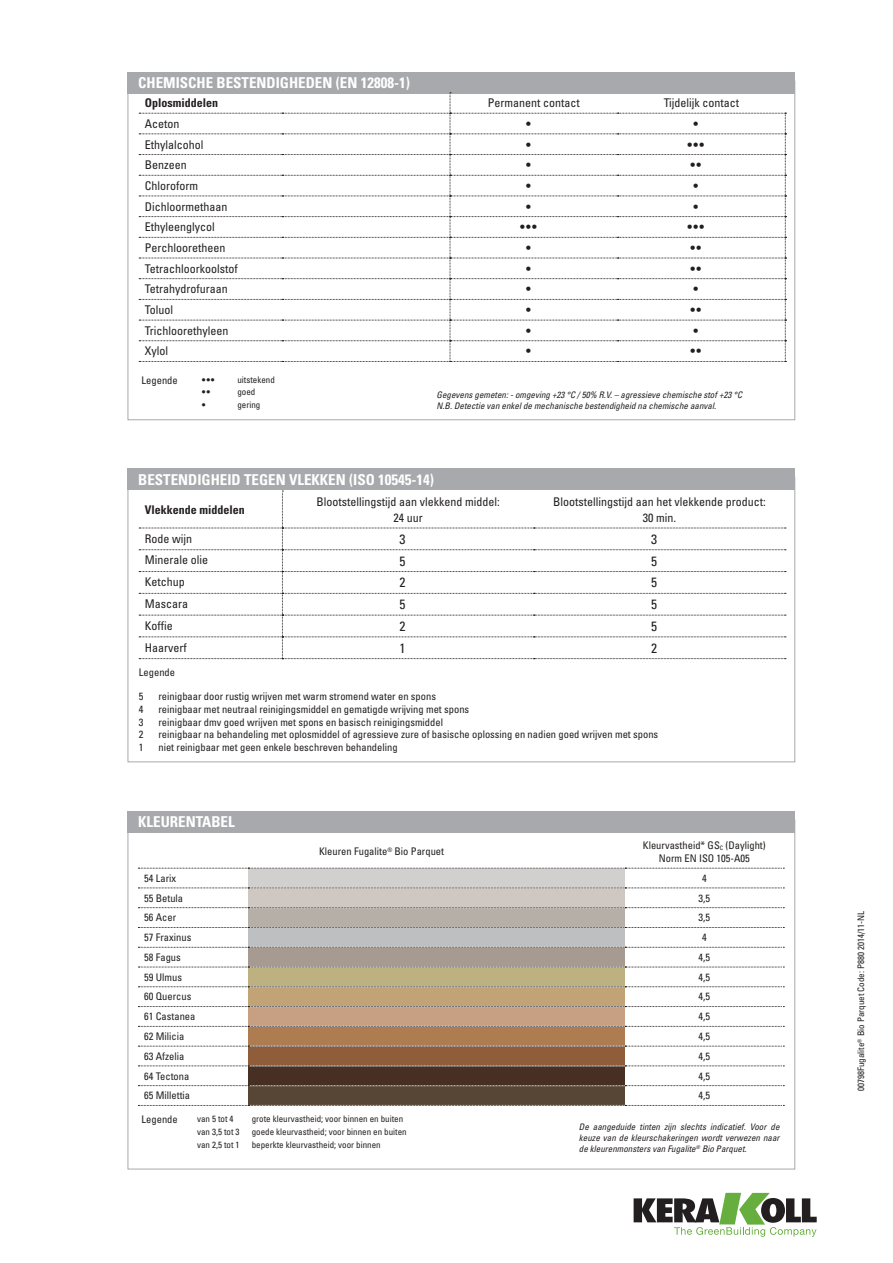
<style>
.page{position:relative;width:893px;height:1263px;background:#fff}
.page>*{position:absolute;margin:0;border:0;box-sizing:border-box;transform-origin:0 0}
.t1{font:700 condensed 15px "Univers LT Std";color:#fff}
.t2{font:condensed 13.5px "Univers LT Std";color:#231f20}
.t3{font:condensed 12px/16.5px "Univers LT Std";color:#231f20;text-align:center}
.t4{font:12px "Helvetica Neue LT Std";color:#231f20}
.t5{font:700 condensed 12px "Univers LT Std";color:#231f20}
.t6{font:condensed 10.5px/13.5px "Univers LT Std";color:#231f20;text-align:center}
.t7{font:italic condensed 9px/10.8px "Univers LT Std";color:#231f20}
.t8{font:condensed 9px "Univers LT Std";color:#231f20}
.t9{font:9px "Helvetica Neue LT Std";color:#231f20}
</style>
<div class="page">
<svg style="left:634px;top:1193px;width:183px;height:44px"></svg>
<div style="left:128px;top:72px;width:667px;height:22px;background:#a8a9ad"></div>
<svg style="left:139px;top:92px;width:647px;height:270px"></svg>
<div style="left:128px;top:469px;width:667px;height:21px;background:#a8a9ad"></div>
<svg style="left:139px;top:491px;width:647px;height:168px"></svg>
<div style="left:128px;top:811px;width:667px;height:21px;background:#a8a9ad"></div>
<div style="left:248px;top:868px;width:377px;height:20px;background:#d1d0ce"></div>
<div style="left:248px;top:888px;width:377px;height:20px;background:#cfc8c2"></div>
<div style="left:248px;top:908px;width:377px;height:19px;background:#b6afa7"></div>
<div style="left:248px;top:927px;width:377px;height:20px;background:#bebfc0"></div>
<div style="left:248px;top:947px;width:377px;height:20px;background:#a79b91"></div>
<div style="left:248px;top:967px;width:377px;height:20px;background:#bdb081"></div>
<div style="left:248px;top:987px;width:377px;height:19px;background:#c1a375"></div>
<div style="left:248px;top:1006px;width:377px;height:20px;background:#c7a083"></div>
<div style="left:248px;top:1026px;width:377px;height:20px;background:#ae7c51"></div>
<div style="left:248px;top:1046px;width:377px;height:20px;background:#8f5d39"></div>
<div style="left:248px;top:1066px;width:377px;height:20px;background:#482f24"></div>
<div style="left:248px;top:1086px;width:377px;height:19px;background:#574636"></div>
<svg style="left:138px;top:888px;width:646px;height:1px"></svg>
<svg style="left:138px;top:907px;width:646px;height:1px"></svg>
<svg style="left:138px;top:927px;width:646px;height:1px"></svg>
<svg style="left:138px;top:947px;width:646px;height:1px"></svg>
<svg style="left:138px;top:967px;width:646px;height:1px"></svg>
<svg style="left:138px;top:986px;width:646px;height:1px"></svg>
<svg style="left:138px;top:1006px;width:646px;height:1px"></svg>
<svg style="left:138px;top:1026px;width:646px;height:1px"></svg>
<svg style="left:138px;top:1046px;width:646px;height:1px"></svg>
<svg style="left:138px;top:1066px;width:646px;height:1px"></svg>
<svg style="left:138px;top:1085px;width:646px;height:1px"></svg>
<svg style="left:138px;top:1105px;width:646px;height:1px"></svg>
<svg style="left:138px;top:868px;width:646px;height:1px"></svg>
<h1 class="t1" style="left:138px;top:74px;width:273px">CHEMISCHE BESTENDIGHEDEN (EN 12808-1)</h1>
<p class="t5" style="left:145px;top:96px;width:75px">Oplosmiddelen</p>
<p class="t3" style="left:488px;top:94px;width:94px">Permanent contact</p>
<p class="t3" style="left:664px;top:94px;width:77px">Tijdelijk contact</p>
<p class="t3" style="left:145px;top:115px;width:36px">Aceton</p>
<p class="t4" style="left:525px;top:116px;width:7px">•</p>
<p class="t4" style="left:693px;top:116px;width:7px">•</p>
<p class="t3" style="left:145px;top:136px;width:60px">Ethylalcohol</p>
<p class="t4" style="left:525px;top:137px;width:7px">•</p>
<p class="t4" style="left:687px;top:137px;width:19px">•••</p>
<p class="t3" style="left:145px;top:157px;width:43px">Benzeen</p>
<p class="t4" style="left:525px;top:158px;width:7px">•</p>
<p class="t4" style="left:690px;top:158px;width:13px">••</p>
<p class="t3" style="left:145px;top:177px;width:55px">Chloroform</p>
<p class="t4" style="left:525px;top:178px;width:7px">•</p>
<p class="t4" style="left:693px;top:178px;width:7px">•</p>
<p class="t3" style="left:145px;top:198px;width:84px">Dichloormethaan</p>
<p class="t4" style="left:525px;top:199px;width:7px">•</p>
<p class="t4" style="left:693px;top:199px;width:7px">•</p>
<p class="t3" style="left:145px;top:219px;width:71px">Ethyleenglycol</p>
<p class="t4" style="left:519px;top:220px;width:19px">•••</p>
<p class="t4" style="left:687px;top:220px;width:19px">•••</p>
<p class="t3" style="left:145px;top:239px;width:82px">Perchlooretheen</p>
<p class="t4" style="left:525px;top:241px;width:7px">•</p>
<p class="t4" style="left:690px;top:241px;width:13px">••</p>
<p class="t3" style="left:145px;top:260px;width:95px">Tetrachloorkoolstof</p>
<p class="t4" style="left:525px;top:261px;width:7px">•</p>
<p class="t4" style="left:690px;top:261px;width:13px">••</p>
<p class="t3" style="left:145px;top:281px;width:85px">Tetrahydrofuraan</p>
<p class="t4" style="left:525px;top:282px;width:7px">•</p>
<p class="t4" style="left:693px;top:282px;width:7px">•</p>
<p class="t3" style="left:145px;top:301px;width:30px">Toluol</p>
<p class="t4" style="left:525px;top:303px;width:7px">•</p>
<p class="t4" style="left:690px;top:303px;width:13px">••</p>
<p class="t3" style="left:145px;top:322px;width:85px">Trichloorethyleen</p>
<p class="t4" style="left:525px;top:323px;width:7px">•</p>
<p class="t4" style="left:693px;top:323px;width:7px">•</p>
<p class="t3" style="left:145px;top:343px;width:25px">Xylol</p>
<p class="t4" style="left:525px;top:344px;width:7px">•</p>
<p class="t4" style="left:690px;top:344px;width:13px">••</p>
<p class="t6" style="left:142px;top:373px;width:38px">Legende</p>
<p class="t9" style="left:202px;top:374px;width:15px">•••</p>
<p class="t8" style="left:237px;top:374px;width:39px">uitstekend</p>
<p class="t9" style="left:202px;top:387px;width:10px">••</p>
<p class="t8" style="left:237px;top:386px;width:19px">goed</p>
<p class="t9" style="left:202px;top:399px;width:6px">•</p>
<p class="t8" style="left:237px;top:399px;width:24px">gering</p>
<p class="t7" style="left:437px;top:389px;width:307px">Gegevens gemeten: - omgeving +23 °C / 50% R.V. – agressieve chemische stof +23 °C<br>N.B. Detectie van enkel de mechanische bestendigheid na chemische aanval.</p>
<h1 class="t1" style="left:138px;top:470px;width:297px">BESTENDIGHEID TEGEN VLEKKEN (ISO 10545-14)</h1>
<p class="t5" style="left:145px;top:502px;width:102px">Vlekkende middelen</p>
<p class="t3" style="left:316px;top:493px;width:185px">Blootstellingstijd aan vlekkend middel:<br>24 uur</p>
<p class="t3" style="left:553px;top:493px;width:214px">Blootstellingstijd aan het vlekkende product:<br>30 min.</p>
<p class="t3" style="left:145px;top:530px;width:49px">Rode wijn</p>
<p class="t2" style="left:400px;top:530px;width:7px">3</p>
<p class="t2" style="left:651px;top:530px;width:7px">3</p>
<p class="t3" style="left:145px;top:552px;width:65px">Minerale olie</p>
<p class="t2" style="left:400px;top:552px;width:7px">5</p>
<p class="t2" style="left:651px;top:552px;width:7px">5</p>
<p class="t3" style="left:145px;top:573px;width:42px">Ketchup</p>
<p class="t2" style="left:400px;top:574px;width:7px">2</p>
<p class="t2" style="left:651px;top:574px;width:7px">5</p>
<p class="t3" style="left:145px;top:595px;width:45px">Mascara</p>
<p class="t2" style="left:400px;top:596px;width:7px">5</p>
<p class="t2" style="left:651px;top:596px;width:7px">5</p>
<p class="t3" style="left:145px;top:617px;width:30px">Koffie</p>
<p class="t2" style="left:400px;top:617px;width:7px">2</p>
<p class="t2" style="left:651px;top:617px;width:7px">5</p>
<p class="t3" style="left:145px;top:639px;width:43px">Haarverf</p>
<p class="t2" style="left:400px;top:639px;width:7px">1</p>
<p class="t2" style="left:651px;top:639px;width:7px">2</p>
<p class="t6" style="left:139px;top:665px;width:38px">Legende</p>
<p class="t6" style="left:139px;top:690px;width:6px">5</p>
<p class="t6" style="left:158px;top:690px;width:279px">reinigbaar door rustig wrijven met warm stromend water en spons</p>
<p class="t6" style="left:139px;top:702px;width:6px">4</p>
<p class="t6" style="left:158px;top:702px;width:312px">reinigbaar met neutraal reinigingsmiddel en gematigde wrijving met spons</p>
<p class="t6" style="left:139px;top:715px;width:6px">3</p>
<p class="t6" style="left:158px;top:715px;width:286px">reinigbaar dmv goed wrijven met spons en basisch reinigingsmiddel</p>
<p class="t6" style="left:139px;top:728px;width:6px">2</p>
<p class="t6" style="left:158px;top:728px;width:501px">reinigbaar na behandeling met oplosmiddel of agressieve zure of basische oplossing en nadien goed wrijven met spons</p>
<p class="t6" style="left:139px;top:740px;width:6px">1</p>
<p class="t6" style="left:158px;top:740px;width:241px">niet reinigbaar met geen enkele beschreven behandeling</p>
<h1 class="t1" style="left:138px;top:812px;width:98px">KLEURENTABEL</h1>
<p class="t6" style="left:319px;top:845px;width:127px">Kleuren Fugalite<sup>®</sup> Bio Parquet</p>
<p class="t6" style="left:643px;top:838px;width:124px">Kleurvastheid* GS<sub>C</sub> (Daylight)<br>Norm EN ISO 105-A05</p>
<p class="t6" style="left:144px;top:871px;width:34px">54 Larix</p>
<p class="t6" style="left:702px;top:871px;width:6px">4</p>
<p class="t6" style="left:144px;top:891px;width:41px">55 Betula</p>
<p class="t6" style="left:698px;top:891px;width:13px">3,5</p>
<p class="t6" style="left:144px;top:911px;width:34px">56 Acer</p>
<p class="t6" style="left:698px;top:911px;width:13px">3,5</p>
<p class="t6" style="left:144px;top:930px;width:49px">57 Fraxinus</p>
<p class="t6" style="left:702px;top:930px;width:6px">4</p>
<p class="t6" style="left:144px;top:950px;width:38px">58 Fagus</p>
<p class="t6" style="left:698px;top:950px;width:13px">4,5</p>
<p class="t6" style="left:144px;top:970px;width:39px">59 Ulmus</p>
<p class="t6" style="left:698px;top:970px;width:13px">4,5</p>
<p class="t6" style="left:144px;top:990px;width:49px">60 Quercus</p>
<p class="t6" style="left:698px;top:990px;width:13px">4,5</p>
<p class="t6" style="left:144px;top:1009px;width:53px">61 Castanea</p>
<p class="t6" style="left:698px;top:1010px;width:13px">4,5</p>
<p class="t6" style="left:144px;top:1029px;width:42px">62 Milicia</p>
<p class="t6" style="left:698px;top:1029px;width:13px">4,5</p>
<p class="t6" style="left:144px;top:1049px;width:42px">63 Afzelia</p>
<p class="t6" style="left:698px;top:1049px;width:13px">4,5</p>
<p class="t6" style="left:144px;top:1069px;width:47px">64 Tectona</p>
<p class="t6" style="left:698px;top:1069px;width:13px">4,5</p>
<p class="t6" style="left:144px;top:1089px;width:48px">65 Millettia</p>
<p class="t6" style="left:698px;top:1089px;width:13px">4,5</p>
<p class="t7" style="left:579px;top:1122px;width:202px;text-align:justify">De aangeduide tinten zijn slechts indicatief. Voor de keuze van de kleurschakeringen wordt verwezen naar de kleurenmonsters van Fugalite<sup>®</sup> Bio Parquet.</p>
<p class="t8" style="left:197px;top:1113px;width:38px">van 5 tot 4</p>
<p class="t8" style="left:252px;top:1113px;width:153px">grote kleurvastheid; voor binnen en buiten</p>
<p class="t8" style="left:197px;top:1126px;width:44px">van 3,5 tot 3</p>
<p class="t8" style="left:252px;top:1126px;width:156px">goede kleurvastheid; voor binnen en buiten</p>
<p class="t8" style="left:197px;top:1139px;width:44px">van 2,5 tot 1</p>
<p class="t8" style="left:252px;top:1139px;width:130px">beperkte kleurvastheid; voor binnen</p>
<p class="t6" style="left:142px;top:1113px;width:38px">Legende</p>
<p class="t8" style="left:855px;top:1091px;width:182px;rotate:-90deg">00798Fugalite<sup>®</sup> Bio Parquet Code: P880 2014/11-NL</p>
</div>
